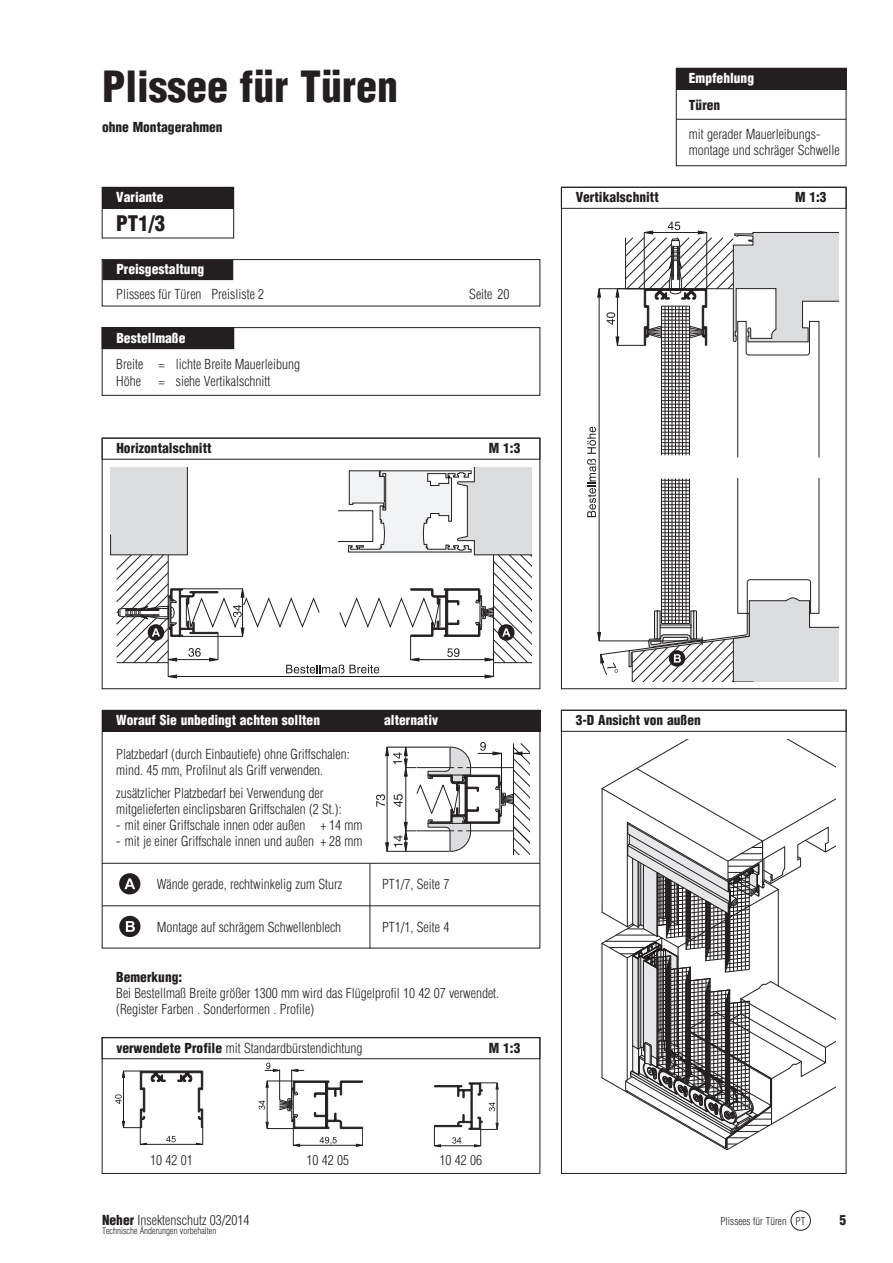
<style>
.page{position:relative;width:893px;height:1263px;background:#fff}
.page>*{position:absolute;margin:0;border:0;box-sizing:border-box;transform-origin:0 0}
.t1{font:900 condensed 42px "Helvetica";color:#231f20}
.t2{font:900 condensed 21px "Helvetica";color:#231f20}
.t3{font:300 condensed 13.5px/16.2px "Helvetica";color:#231f20}
.t4{font:900 condensed 13.5px "Helvetica";color:#231f20}
.t5{font:900 condensed 13.5px "Helvetica";color:#fff}
.t6{font:300 condensed 10.5px "Helvetica";color:#231f20}
.t7{font:300 condensed 9px "Helvetica";color:#231f20}
.s1{font-weight:900}
</style>
<div class="page">
<svg style="left:102px;top:187px;width:744px;height:502px"></svg>
<div style="left:102px;top:187px;width:132px;height:21px;background:#231f20"></div>
<div style="left:102px;top:187px;width:132px;height:51px;border:1px solid #231f20"></div>
<div style="left:102px;top:328px;width:132px;height:21px;background:#231f20"></div>
<div style="left:102px;top:327px;width:438px;height:69px;border:1px solid #231f20"></div>
<div style="left:102px;top:260px;width:132px;height:21px;background:#231f20"></div>
<div style="left:102px;top:259px;width:132px;height:22px;border:1px solid #fff"></div>
<div style="left:102px;top:259px;width:438px;height:47px;border:1px solid #231f20"></div>
<svg style="left:110px;top:468px;width:421px;height:210px"></svg>
<svg style="left:587px;top:222px;width:251px;height:459px"></svg>
<div style="left:115px;top:213px;width:108px;height:23px;background:#fff"></div>
<div style="left:115px;top:357px;width:404px;height:34px;background:#fff"></div>
<div style="left:115px;top:287px;width:404px;height:17px;background:#fff"></div>
<div style="left:561px;top:710px;width:285px;height:464px;border:1px solid #231f20"></div>
<svg style="left:602px;top:740px;width:233px;height:410px"></svg>
<div style="left:102px;top:710px;width:438px;height:21px;background:#231f20"></div>
<div style="left:102px;top:710px;width:438px;height:238px;border:1px solid #231f20"></div>
<hr style="left:102px;top:906px;width:438px;height:1px;background:#231f20">
<hr style="left:102px;top:863px;width:438px;height:1px;background:#231f20">
<svg style="left:119px;top:873px;width:22px;height:22px"></svg>
<svg style="left:119px;top:915px;width:22px;height:23px"></svg>
<hr style="left:370px;top:864px;width:1px;height:84px;background:#231f20">
<svg style="left:376px;top:742px;width:153px;height:113px"></svg>
<div style="left:676px;top:68px;width:170px;height:21px;background:#231f20"></div>
<div style="left:676px;top:68px;width:170px;height:98px;border:1px solid #231f20"></div>
<hr style="left:676px;top:119px;width:170px;height:1px;background:#231f20">
<div style="left:791px;top:1211px;width:19px;height:19px;border:1px solid #231f20;border-radius:50%"></div>
<div style="left:102px;top:1038px;width:438px;height:21px;border:1px solid #231f20"></div>
<div style="left:102px;top:1038px;width:438px;height:136px;border:1px solid #231f20"></div>
<svg style="left:433px;top:1082px;width:66px;height:65px"></svg>
<hr style="left:279px;top:1070px;width:1px;height:30px;background:#231f20">
<svg style="left:259px;top:1078px;width:104px;height:69px"></svg>
<hr style="left:291px;top:1070px;width:1px;height:35px;background:#231f20">
<svg style="left:265px;top:1063px;width:16px;height:9px"></svg>
<svg style="left:291px;top:1069px;width:13px;height:3px"></svg>
<hr style="left:147px;top:1144px;width:49px;height:1px;background:#231f20">
<svg style="left:115px;top:1070px;width:89px;height:74px"></svg>
<h1 class="t1" style="left:102px;top:71px;width:298px">Plissee für Türen</h1>
<p class="t4" style="left:102px;top:122px;width:122px">ohne Montagerahmen</p>
<p class="t5" style="left:689px;top:73px;width:67px">Empfehlung</p>
<p class="t4" style="left:689px;top:100px;width:33px">Türen</p>
<p class="t3" style="left:689px;top:127px;width:152px">mit gerader Mauerleibungs&shy;montage und schräger Schwelle</p>
<p class="t5" style="left:116px;top:192px;width:49px">Variante</p>
<p class="t4" style="left:576px;top:192px;width:85px">Vertikalschnitt</p>
<p class="t4" style="left:795px;top:192px;width:33px">M 1:3</p>
<h2 class="t2" style="left:116px;top:215px;width:51px">PT1/3</h2>
<p class="t5" style="left:116px;top:264px;width:89px">Preisgestaltung</p>
<p class="t3" style="left:116px;top:287px;width:149px">Plissees für Türen Preisliste 2</p>
<p class="t3" style="left:469px;top:287px;width:42px">Seite 20</p>
<p class="t5" style="left:116px;top:332px;width:70px">Bestellmaße</p>
<p class="t3" style="left:116px;top:358px;width:185px">Breite = lichte Breite Mauerleibung<br>Höhe</p>
<p class="t3" style="left:159px;top:374px;width:113px">= siehe Vertikalschnitt</p>
<p class="t4" style="left:116px;top:443px;width:97px">Horizontalschnitt</p>
<p class="t4" style="left:489px;top:443px;width:33px">M 1:3</p>
<p class="t5" style="left:116px;top:715px;width:205px">Worauf Sie unbedingt achten sollten</p>
<p class="t5" style="left:384px;top:715px;width:55px">alternativ</p>
<p class="t4" style="left:576px;top:715px;width:127px">3-D Ansicht von außen</p>
<p class="t3" style="left:116px;top:747px;width:235px">Platzbedarf (durch Einbautiefe) ohne Griffschalen: mind. 45 mm, Profilnut als Griff verwenden.</p>
<p class="t3" style="left:116px;top:786px;width:227px">zusätzlicher Platzbedarf bei Verwendung der mitgelieferten einclipsbaren Griffschalen (2 St.):</p>
<p class="t3" style="left:116px;top:818px;width:248px">- mit einer Griffschale innen oder außen + 14 mm</p>
<p class="t3" style="left:116px;top:834px;width:248px">- mit je einer Griffschale innen und außen + 28 mm</p>
<p class="t3" style="left:157px;top:877px;width:187px">Wände gerade, rechtwinkelig zum Sturz</p>
<p class="t3" style="left:382px;top:877px;width:69px">PT1/7, Seite 7</p>
<p class="t3" style="left:157px;top:920px;width:186px">Montage auf schrägem Schwellenblech</p>
<p class="t3" style="left:382px;top:920px;width:69px">PT1/1, Seite 4</p>
<p class="t4" style="left:116px;top:972px;width:68px">Bemerkung:</p>
<p class="t3" style="left:116px;top:986px;width:384px">Bei Bestellmaß Breite größer 1300 mm wird das Flügelprofil 10 42 07 verwendet. (Register Farben . Sonderformen . Profile)</p>
<p class="t3" style="left:116px;top:1041px;width:248px"><span class="s1">verwendete Profile</span> mit Standardbürstendichtung</p>
<p class="t4" style="left:489px;top:1042px;width:33px">M 1:3</p>
<p class="t3" style="left:150px;top:1153px;width:44px">10 42 01</p>
<p class="t3" style="left:306px;top:1153px;width:44px">10 42 05</p>
<p class="t3" style="left:439px;top:1153px;width:44px">10 42 06</p>
<p class="t3" style="left:102px;top:1213px;width:149px"><span class="s1">Neher</span> Insektenschutz 03/2014</p>
<p class="t7" style="left:102px;top:1227px;width:116px">Technische Änderungen vorbehalten</p>
<p class="t6" style="left:720px;top:1217px;width:87px">Plissees für Türen PT</p>
<p class="t4" style="left:839px;top:1215px;width:8px">5</p>
</div>
